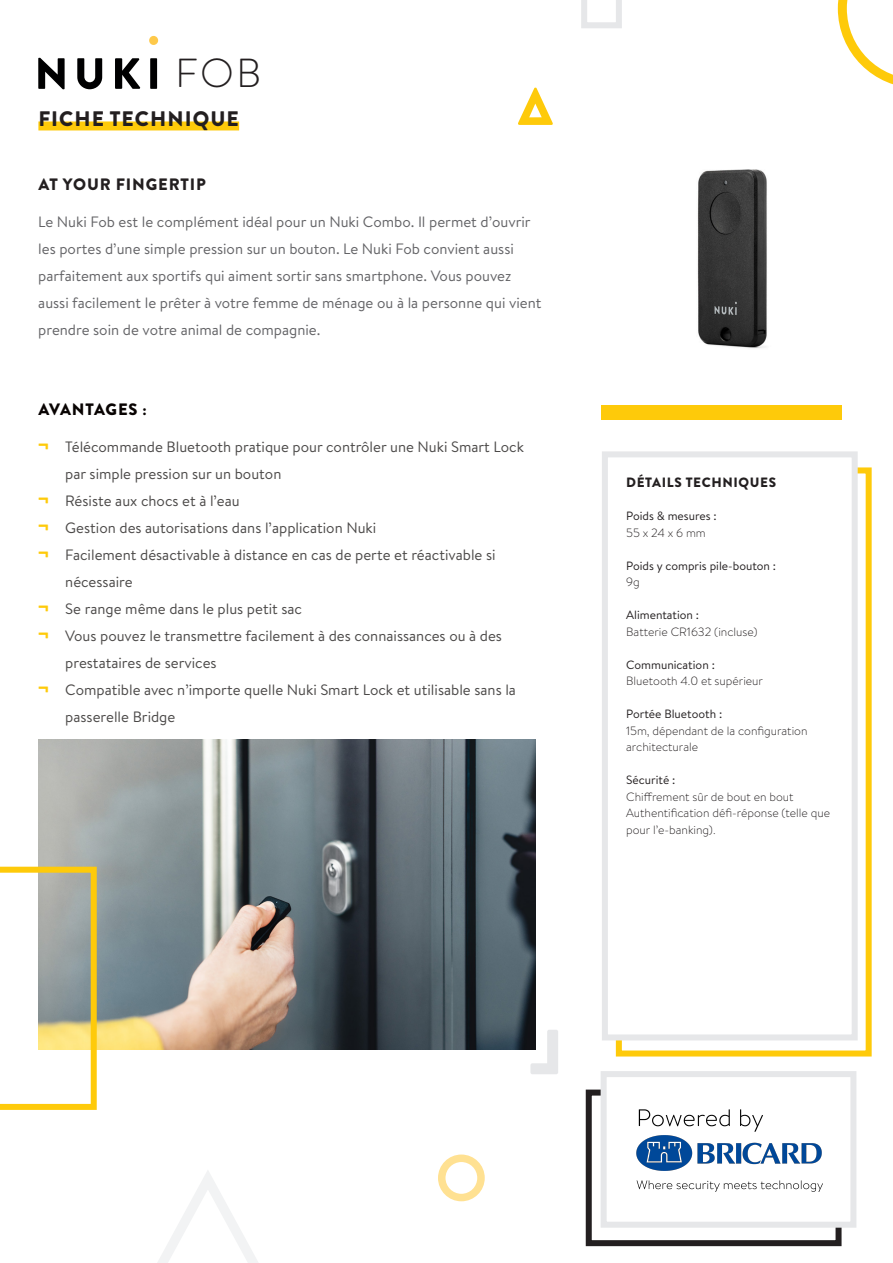
<style>
.page{position:relative;width:893px;height:1263px;background:#fff}
.page>*{position:absolute;margin:0;border:0;box-sizing:border-box;transform-origin:0 0}
.t1{font:900 52.5px "Brandon Grotesque";color:#feca0a}
.t2{font:300 40.5px "Brandon Grotesque";color:#231f20}
.t3{font:900 21px "Brandon Grotesque";letter-spacing:.05em;color:#231f20}
.t4{font:900 16.5px "Brandon Grotesque";letter-spacing:.05em;color:#231f20}
.t5{font:900 16.5px "Brandon Grotesque";letter-spacing:.045em;color:#080302}
.t6{font:15px "Brandon Text";color:#4b4948}
.t7{font:15px/27px "Brandon Text";color:#636366}
.t8{font:900 13.5px "Brandon Grotesque";letter-spacing:.045em;color:#231f20}
.t9{font:300 12px/16.5px "Brandon Text";color:#231f20}
.t10{font:12px "Brandon Text";color:#231f20}
.s1{font-family:"Brandon Grotesque";font-weight:900;font-size:21px;color:#feca0a}
</style>
<div class="page">
<div style="left:616px;top:467px;width:256px;height:589px;border:6px solid #feca0a"></div>
<svg style="left:38px;top:58px;width:27px;height:31px"></svg>
<svg style="left:77px;top:58px;width:25px;height:31px"></svg>
<svg style="left:115px;top:58px;width:25px;height:31px"></svg>
<div style="left:150px;top:58px;width:7px;height:31px;background:#000001"></div>
<div style="left:149px;top:36px;width:9px;height:9px;background:#fec94a;border-radius:50%"></div>
<div style="left:38px;top:121px;width:201px;height:9px;background:#feca0a"></div>
<div style="left:602px;top:451px;width:256px;height:589px;background:#fff;border:6px solid #e6e7e9"></div>
<div style="left:602px;top:405px;width:240px;height:15px;background:#feca0a"></div>
<svg style="left:530px;top:1030px;width:28px;height:44px"></svg>
<div style="left:438px;top:1154px;width:47px;height:47px;border:8px solid #ffe192;border-radius:50%"></div>
<svg style="left:838px;top:0;width:55px;height:85px"></svg>
<svg style="left:581px;top:0;width:41px;height:28px"></svg>
<img style="left:697px;top:169px;width:70px;height:179px">
<img style="left:38px;top:739px;width:497px;height:311px">
<svg style="left:0;top:867px;width:97px;height:243px"></svg>
<div style="left:586px;top:1089px;width:255px;height:157px;border:6px solid #231f20"></div>
<div style="left:601px;top:1071px;width:255px;height:157px;background:#fff;border:6px solid #e6e7e9"></div>
<svg style="left:158px;top:1171px;width:100px;height:92px"></svg>
<img style="left:636px;top:1109px;width:187px;height:82px">
<h2 class="t2" style="left:175px;top:46px;width:88px">FOB</h2>
<h3 class="t3" style="left:38px;top:104px;width:202px">FICHE TECHNIQUE</h3>
<p class="t4" style="left:38px;top:172px;width:169px">AT YOUR FINGERTIP</p>
<h1 class="t1" style="left:517px;top:70px;width:39px">∆</h1>
<p class="t7" style="left:38px;top:208px;width:505px">Le Nuki Fob est le complément idéal pour un Nuki Combo. Il permet d’ouvrir les portes d’une simple pression sur un bouton. Le Nuki Fob convient aussi parfaitement aux sportifs qui aiment sortir sans smartphone. Vous pouvez aussi facilement le prêter à votre femme de ménage ou à la personne qui vient prendre soin de votre animal de compagnie.</p>
<p class="t5" style="left:38px;top:397px;width:110px">AVANTAGES :</p>
<p class="t6" style="left:38px;top:437px;width:487px"><span class="s1">¬</span> Télécommande Bluetooth pratique pour contrôler une Nuki Smart Lock</p>
<p class="t6" style="left:65px;top:464px;width:218px">par simple pression sur un bouton</p>
<p class="t6" style="left:38px;top:491px;width:203px"><span class="s1">¬</span> Résiste aux chocs et à l’eau</p>
<p class="t6" style="left:38px;top:518px;width:339px"><span class="s1">¬</span> Gestion des autorisations dans l’application Nuki</p>
<p class="t6" style="left:38px;top:545px;width:459px"><span class="s1">¬</span> Facilement désactivable à distance en cas de perte et réactivable si</p>
<p class="t6" style="left:65px;top:572px;width:69px">nécessaire</p>
<p class="t6" style="left:38px;top:599px;width:265px"><span class="s1">¬</span> Se range même dans le plus petit sac</p>
<p class="t6" style="left:38px;top:626px;width:465px"><span class="s1">¬</span> Vous pouvez le transmettre facilement à des connaissances ou à des</p>
<p class="t6" style="left:65px;top:653px;width:153px">prestataires de services</p>
<p class="t6" style="left:38px;top:680px;width:479px"><span class="s1">¬</span> Compatible avec n’importe quelle Nuki Smart Lock et utilisable sans la</p>
<p class="t6" style="left:65px;top:707px;width:112px">passerelle Bridge</p>
<p class="t8" style="left:626px;top:473px;width:151px">DÉTAILS TECHNIQUES</p>
<p class="t10" style="left:626px;top:508px;width:92px">Poids &amp; mesures :</p>
<p class="t9" style="left:626px;top:524px;width:81px">55 x 24 x 6 mm</p>
<p class="t10" style="left:626px;top:557px;width:152px">Poids y compris pile-bouton :</p>
<p class="t9" style="left:626px;top:573px;width:15px">9g</p>
<p class="t10" style="left:626px;top:607px;width:75px">Alimentation :</p>
<p class="t9" style="left:626px;top:623px;width:133px">Batterie CR1632 (incluse)</p>
<p class="t10" style="left:626px;top:656px;width:90px">Communication :</p>
<p class="t9" style="left:626px;top:672px;width:138px">Bluetooth 4.0 et supérieur</p>
<p class="t10" style="left:626px;top:706px;width:98px">Portée Bluetooth :</p>
<p class="t9" style="left:626px;top:722px;width:183px">15m, dépendant de la configuration architecturale</p>
<p class="t10" style="left:626px;top:772px;width:51px">Sécurité :</p>
<p class="t9" style="left:626px;top:788px;width:205px">Chiffrement sûr de bout en bout<br>Authentification défi-réponse (telle que pour l’e-banking).</p>
</div>
